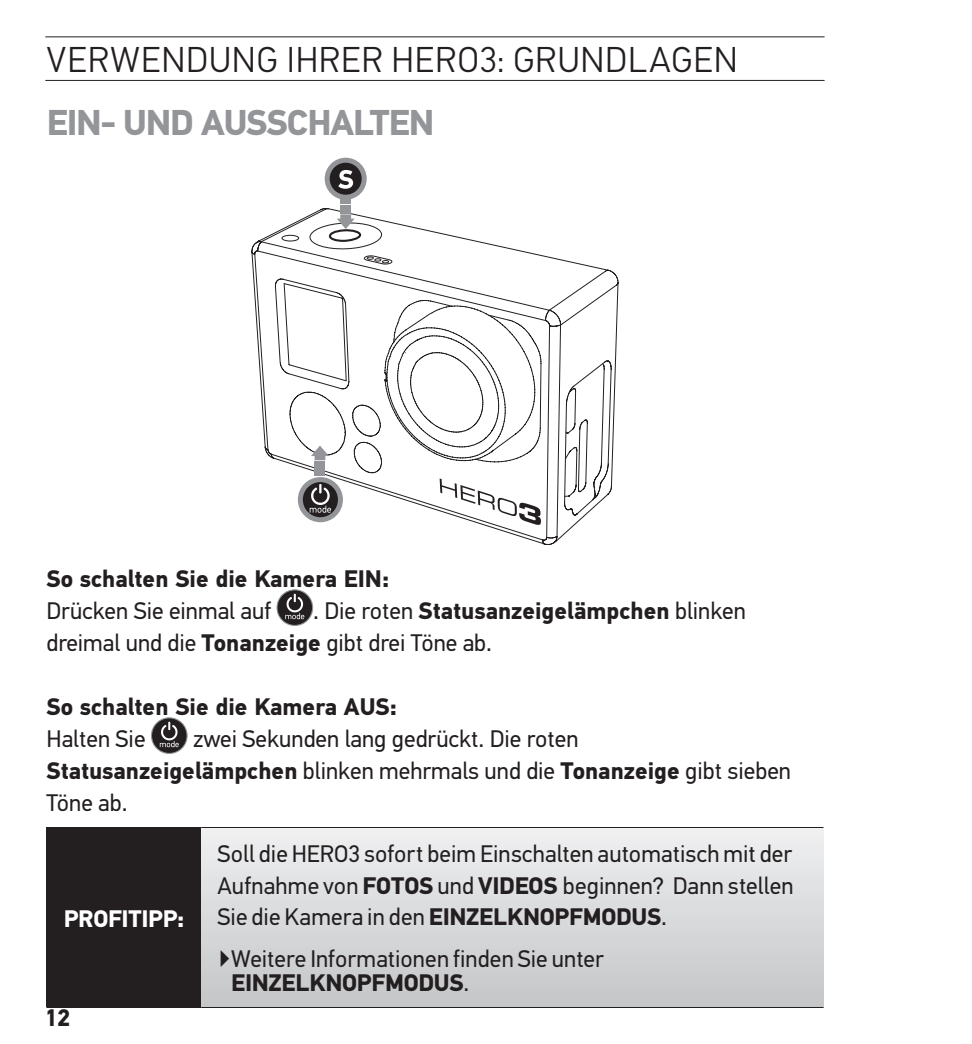
<style>
.page{position:relative;width:972px;height:1044px;background:#fff}
.page>*{position:absolute;margin:0;border:0;box-sizing:border-box;transform-origin:0 0}
.t1{font:300 36px "PF Din Text Pro";letter-spacing:.025em;color:#231f20}
.t2{font:700 36px "PF Din Text Pro";letter-spacing:-.03em;color:#939598}
.t3{font:24px/32px "PF Din Text Pro";color:#231f20}
.t4{font:700 24px "PF Din Text Pro";color:#231f20}
.t5{font:700 24px "PF Din Text Pro";letter-spacing:-.01em;color:#fff}
.s1{font-weight:700}
</style>
<div class="page">
<hr style="left:45px;top:80px;width:780px;height:1px;background:#231f20">
<hr style="left:45px;top:36px;width:780px;height:2px;background:#231f20">
<svg style="left:252px;top:243px;width:361px;height:302px"></svg>
<svg style="left:255px;top:208px;width:354px;height:248px"></svg>
<svg style="left:440px;top:478px;width:101px;height:48px"></svg>
<svg style="left:311px;top:446px;width:18px;height:14px"></svg>
<div style="left:315px;top:461px;width:10px;height:9px;background:#939598"></div>
<div style="left:315px;top:471px;width:10px;height:5px;background:#939598"></div>
<svg style="left:337px;top:214px;width:18px;height:15px"></svg>
<div style="left:340px;top:205px;width:11px;height:8px;background:#939598"></div>
<div style="left:340px;top:199px;width:11px;height:5px;background:#939598"></div>
<svg style="left:327px;top:160px;width:37px;height:37px"></svg>
<div style="left:325px;top:158px;width:42px;height:42px;border:5px solid #939598;border-radius:50%"></div>
<svg style="left:338px;top:170px;width:15px;height:19px"></svg>
<svg style="left:277px;top:590px;width:36px;height:35px"></svg>
<div style="left:276px;top:589px;width:37px;height:37px;border:1px solid #939598;border-radius:50%"></div>
<svg style="left:285px;top:594px;width:19px;height:25px"></svg>
<svg style="left:151px;top:718px;width:36px;height:35px"></svg>
<div style="left:151px;top:717px;width:37px;height:37px;border:1px solid #939598;border-radius:50%"></div>
<svg style="left:160px;top:722px;width:19px;height:25px"></svg>
<div style="left:46px;top:828px;width:156px;height:180px;background:#231f20"></div>
<div style="left:202px;top:828px;width:621px;height:180px;background:linear-gradient(to bottom,#eff0f1,#c4c5c8)"></div>
<hr style="left:46px;top:827px;width:156px;height:1px;background:#231f20">
<hr style="left:202px;top:827px;width:621px;height:1px;background:#231f20">
<hr style="left:202px;top:1007px;width:621px;height:1px;background:#231f20">
<svg style="left:300px;top:480px;width:40px;height:40px"></svg>
<div style="left:298px;top:477px;width:45px;height:45px;border:5px solid #939598;border-radius:50%"></div>
<svg style="left:310px;top:478px;width:21px;height:35px"></svg>
<div style="left:328px;top:229px;width:33px;height:13px;border:2px solid #231f20;border-radius:50%"></div>
<h1 class="t1" style="left:47px;top:39px;width:693px">VERWENDUNG IHRER HERO3: GRUNDLAGEN</h1>
<h1 class="t2" style="left:47px;top:101px;width:389px">EIN- UND AUSSCHALTEN</h1>
<p class="t4" style="left:46px;top:564px;width:344px">So schalten Sie die Kamera EIN:</p>
<p class="t3" style="left:46px;top:595px;width:226px">Drücken Sie einmal auf</p>
<p class="t3" style="left:46px;top:595px;width:701px;text-indent:267px">. Die roten <span class="s1">Statusanzeigelämpchen</span> blinken dreimal und die <span class="s1">Tonanzeige</span> gibt drei Töne ab.</p>
<p class="t4" style="left:46px;top:692px;width:352px">So schalten Sie die Kamera AUS:</p>
<p class="t3" style="left:46px;top:723px;width:101px">Halten Sie</p>
<p class="t3" style="left:46px;top:723px;width:746px;text-indent:147px">zwei Sekunden lang gedrückt. Die roten<br><span class="s1">Statusanzeigelämpchen</span> blinken mehrmals und die <span class="s1">Tonanzeige</span> gibt sieben<br>Töne ab.</p>
<p class="t5" style="left:64px;top:904px;width:122px">PROFITIPP:</p>
<p class="t4" style="left:44px;top:1003px;width:28px">12</p>
<p class="t3" style="left:218px;top:837px;width:578px;text-align:justify">Soll die HERO3 sofort beim Einschalten automatisch mit der Aufnahme von <span class="s1">FOTOS</span> und <span class="s1">VIDEOS</span> beginnen? Dann stellen Sie die Kamera in den <span class="s1">EINZELKNOPFMODUS</span>.</p>
<p class="t3" style="left:231px;top:947px;width:374px;line-height:24px;text-indent:-14px">▶Weitere Informationen finden Sie unter<br><span class="s1">EINZELKNOPFMODUS</span>.</p>
</div>
